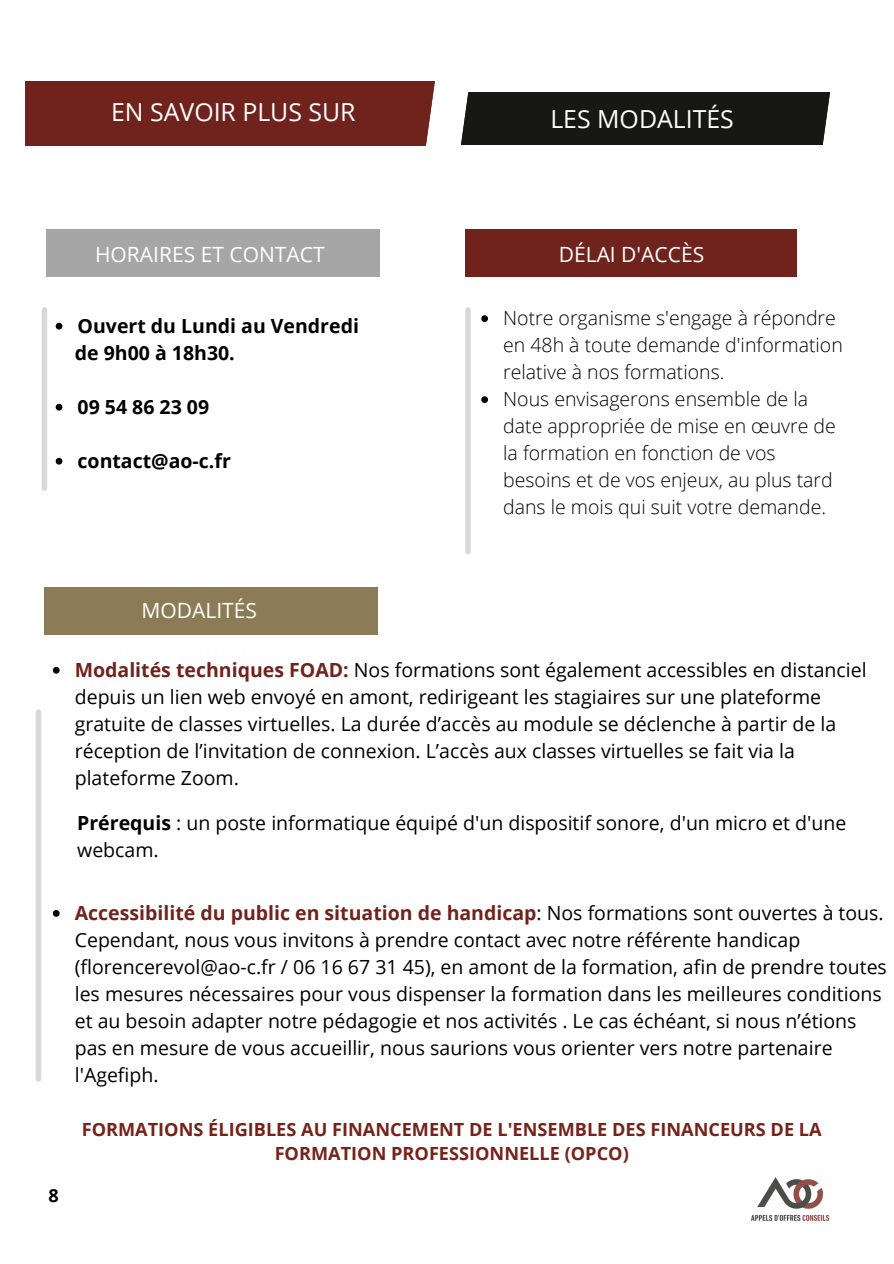
<style>
.page{position:relative;width:894px;height:1264px;background:#fff}
.page>*{position:absolute;margin:0;border:0;box-sizing:border-box;transform-origin:0 0}
.t1{font:24.9px "Open Sans";color:#fff}
.t2{font:24.9px "Open Sans";color:#fffefe}
.t3{font:21px "Open Sans";color:#fff}
.t4{font:19.5px/27px "Open Sans";color:#000}
.t5{font:300 19.5px/27px "Open Sans";color:#000}
.t6{font:700 19.5px "Open Sans";color:#000}
.t7{font:700 18.15px/24.8px "Open Sans";color:#76231a;text-align:center}
.t8{font:700 18px "Open Sans";color:#000}
.s1{font-weight:700;color:#70231c}
.s2{font-weight:700}
</style>
<div class="page">
<div style="left:446px;top:92px;width:398px;height:53px;background:#171716"></div>
<svg style="left:822px;top:92px;width:22px;height:53px"></svg>
<div style="left:26px;top:81px;width:428px;height:64px;background:#70231c"></div>
<svg style="left:425px;top:81px;width:44px;height:65px"></svg>
<div style="left:42px;top:310px;width:5px;height:178px;background:#d8d8d8"></div>
<svg style="left:53px;top:667px;width:7px;height:6px"></svg>
<svg style="left:53px;top:910px;width:7px;height:6px"></svg>
<div style="left:36px;top:712px;width:5px;height:366px;background:#d8d8d8"></div>
<img style="left:750px;top:1177px;width:80px;height:44px">
<div style="left:465px;top:310px;width:5px;height:241px;background:#d8d8d8"></div>
<div style="left:465px;top:229px;width:331px;height:48px;background:#70231c"></div>
<svg style="left:481px;top:315px;width:7px;height:7px"></svg>
<svg style="left:481px;top:396px;width:7px;height:7px"></svg>
<svg style="left:56px;top:323px;width:6px;height:6px"></svg>
<svg style="left:56px;top:404px;width:6px;height:6px"></svg>
<svg style="left:56px;top:458px;width:6px;height:6px"></svg>
<div style="left:47px;top:229px;width:333px;height:48px;background:#a6a6a6"></div>
<div style="left:44px;top:588px;width:333px;height:47px;background:#8b7b57"></div>
<h1 class="t1" style="left:111px;top:94px;width:246px">EN SAVOIR PLUS SUR</h1>
<p class="t1" style="left:550px;top:101px;width:185px">LES MODALITÉS</p>
<p class="t2" style="left:64px;top:240px;width:273px">HORAIRES ET CONTACT</p>
<h3 class="t3" style="left:558px;top:240px;width:147px">DÉLAI D'ACCÈS</h3>
<p class="t3" style="left:95px;top:240px;width:231px">HORAIRES ET CONTACT</p>
<p class="t6" style="left:78px;top:312px;width:283px">Ouvert du Lundi au Vendredi</p>
<p class="t6" style="left:75px;top:339px;width:161px">de 9h00 à 18h30.</p>
<p class="t6" style="left:78px;top:393px;width:133px">09 54 86 23 09</p>
<h2 class="t6" style="left:78px;top:447px;width:155px">contact@ao-c.fr</h2>
<h4 class="t3" style="left:141px;top:596px;width:117px">MODALITÉS</h4>
<p class="t5" style="left:503px;top:304px;width:341px">Notre organisme s'engage à répondre en 48h à toute demande d'information relative à nos formations.</p>
<h2 class="t5" style="left:503px;top:385px;width:334px">Nous envisagerons ensemble de la date appropriée de mise en œuvre de la formation en fonction de vos besoins et de vos enjeux, au plus tard dans le mois qui suit votre demande.</h2>
<h1 class="t4" style="left:75px;top:656px;width:793px"><span class="s1">Modalités techniques FOAD:</span> Nos formations sont également accessibles en distanciel depuis un lien web envoyé en amont, redirigeant les stagiaires sur une plateforme gratuite de classes virtuelles. La durée d’accès au module se déclenche à partir de la réception de l’invitation de connexion. L’accès aux classes virtuelles se fait via la plateforme Zoom.</h1>
<h1 class="t4" style="left:77px;top:808px;width:770px"><span class="s2">Prérequis</span> : un poste informatique équipé d'un dispositif sonore, d'un micro et d'une webcam.</h1>
<h2 class="t4" style="left:75px;top:899px;width:813px"><span class="s1">Accessibilité du public en situation de handicap</span>: Nos formations sont ouvertes à tous.<br>Cependant, nous vous invitons à prendre contact avec notre référente handicap (florencerevol@ao-c.fr / 06 16 67 31 45), en amont de la formation, afin de prendre toutes les mesures nécessaires pour vous dispenser la formation dans les meilleures conditions et au besoin adapter notre pédagogie et nos activités . Le cas échéant, si nous n’étions pas en mesure de vous accueillir, nous saurions vous orienter vers notre partenaire l'Agefiph.</h2>
<p class="t8" style="left:49px;top:1183px;width:12px">8</p>
<h4 class="t7" style="left:82px;top:1116px;width:741px">FORMATIONS ÉLIGIBLES AU FINANCEMENT DE L'ENSEMBLE DES FINANCEURS DE LA<br>FORMATION PROFESSIONNELLE (OPCO)</h4>
</div>
